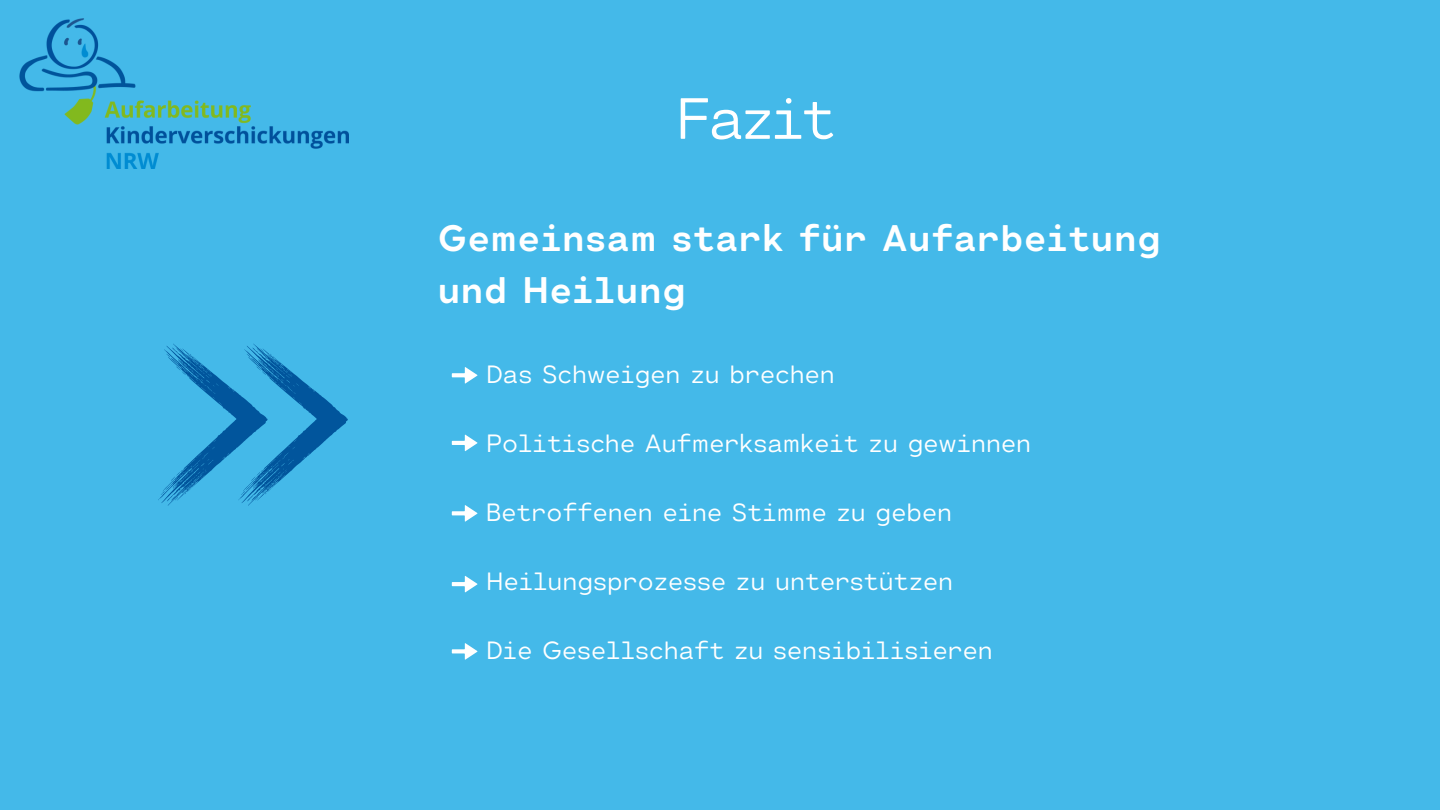
<style>
.page{position:relative;width:1440px;height:810px;background:#44b9e9}
.page>*{position:absolute;margin:0;border:0;box-sizing:border-box;transform-origin:0 0}
.t1{font:58px "Cartograph Sans CF";letter-spacing:-.055em;color:#fff}
.t2{font:700 37px/51.8px "Cartograph Sans CF";color:#fff}
.t3{font:25px "Cartograph Sans CF";color:#fff}
</style>
<div class="page">
<svg style="left:158px;top:344px;width:190px;height:162px"></svg>
<svg style="left:452px;top:435px;width:25px;height:16px"></svg>
<svg style="left:452px;top:505px;width:25px;height:17px"></svg>
<svg style="left:452px;top:576px;width:25px;height:16px"></svg>
<svg style="left:452px;top:643px;width:25px;height:17px"></svg>
<svg style="left:452px;top:367px;width:25px;height:17px"></svg>
<img style="left:20px;top:18px;width:328px;height:150px">
<p class="t1" style="left:676px;top:80px;width:162px">Fazit</p>
<p class="t2" style="left:437px;top:210px;width:725px">Gemeinsam stark für Aufarbeitung und Heilung</p>
<h1 class="t3" style="left:486px;top:357px;width:350px">Das Schweigen zu brechen</h1>
<p class="t3" style="left:486px;top:426px;width:547px">Politische Aufmerksamkeit zu gewinnen</p>
<h2 class="t3" style="left:486px;top:495px;width:467px">Betroffenen eine Stimme zu geben</h2>
<p class="t3" style="left:486px;top:564px;width:469px">Heilungsprozesse zu unterstützen</p>
<p class="t3" style="left:486px;top:633px;width:508px">Die Gesellschaft zu sensibilisieren</p>
</div>
